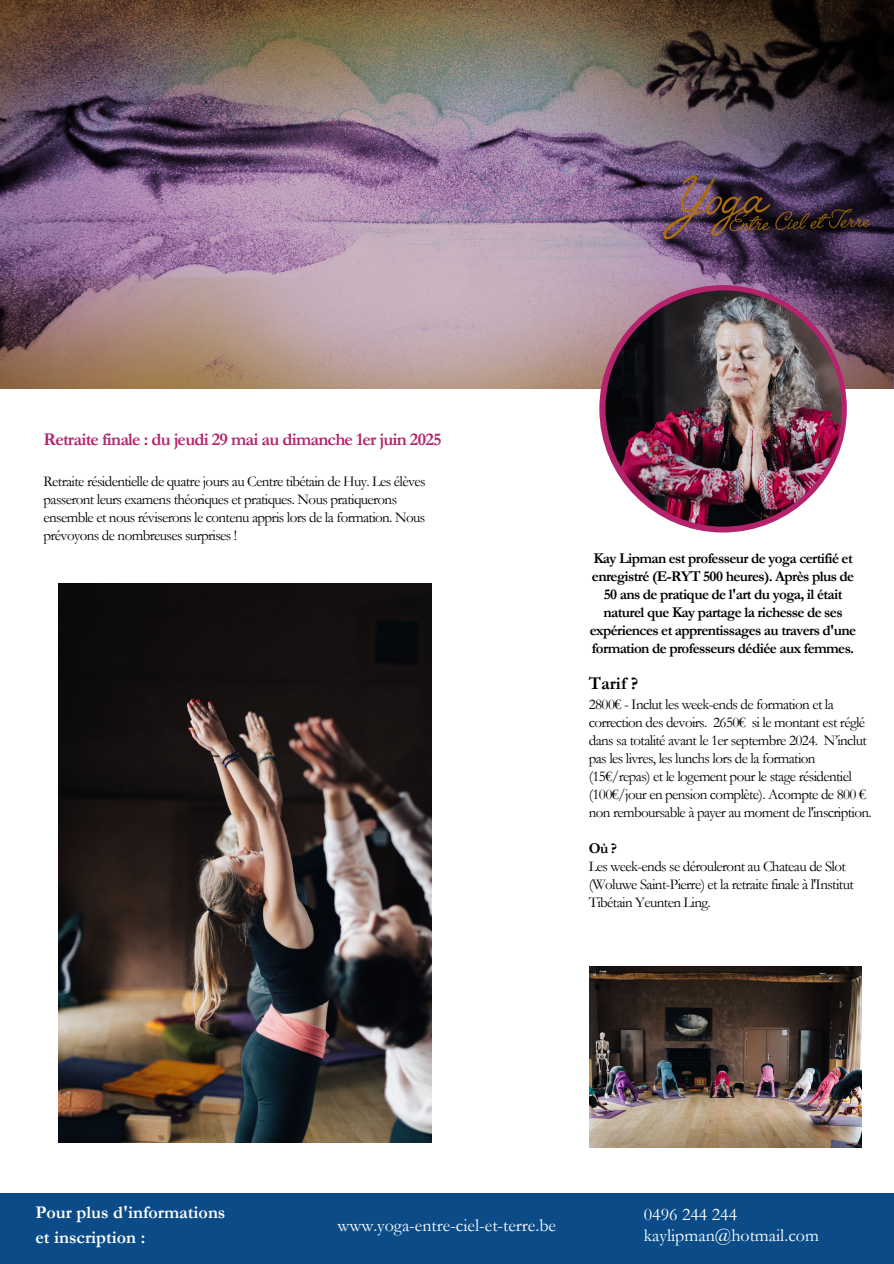
<style>
.page{position:relative;width:894px;height:1264px;background:#fff}
.page>*{position:absolute;margin:0;border:0;box-sizing:border-box;transform-origin:0 0}
.t1{font:18px "Garamond";color:#fff}
.t2{font:700 18px "Garamond";letter-spacing:-.04em;color:#b4236b}
.t3{font:700 18px "Garamond";color:#fff}
.t4{font:700 18px "Garamond";color:#000}
.t5{font:15px/18px "Garamond";letter-spacing:-.04em;color:#000}
.t6{font:700 15px/18px "Garamond";letter-spacing:-.04em;color:#000;text-align:center}
</style>
<div class="page">
<div style="left:0;top:1193px;width:893px;height:70px;background:#0b4c88"></div>
<img style="left:0;top:0;width:893px;height:388px">
<svg style="left:599px;top:285px;width:247px;height:247px;background:#af276a"></svg>
<img style="left:605px;top:290px;width:236px;height:236px;border-radius:50%">
<img style="left:59px;top:583px;width:372px;height:559px">
<img style="left:589px;top:966px;width:271px;height:181px">
<h3 class="t2" style="left:43px;top:429px;width:399px">Retraite finale : du jeudi 29 mai au dimanche 1er juin 2025</h3>
<p class="t5" style="left:43px;top:472px;width:383px">Retraite résidentielle de quatre jours au Centre tibétain de Huy. Les élèves passeront leurs examens théoriques et pratiques. Nous pratiquerons ensemble et nous réviserons le contenu appris lors de la formation. Nous prévoyons de nombreuses surprises !</p>
<p class="t6" style="left:589px;top:549px;width:268px">Kay Lipman est professeur de yoga certifié et enregistré (E-RYT 500 heures). Après plus de 50 ans de pratique de l'art du yoga, il était naturel que Kay partage la richesse de ses expériences et apprentissages au travers d'une formation de professeurs dédiée aux femmes.</p>
<p class="t4" style="left:588px;top:673px;width:51px">Tarif ?</p>
<h1 class="t5" style="left:588px;top:695px;width:284px">2800€ - Inclut les week-ends de formation et la correction des devoirs. 2650€ si le montant est réglé dans sa totalité avant le 1er septembre 2024. N’inclut pas les livres, les lunchs lors de la formation (15€/repas) et le logement pour le stage résidentiel (100€/jour en pension complète). Acompte de 800 € non remboursable à payer au moment de l'inscription.</h1>
<h2 class="t6" style="left:588px;top:839px;width:30px">Où?</h2>
<h2 class="t5" style="left:588px;top:857px;width:266px">Les week-ends se dérouleront au Chateau de Slot (Woluwe Saint-Pierre) et la retraite finale à l'Institut<br>Tibétain Yeunten Ling.</h2>
<p class="t3" style="left:35px;top:1202px;width:191px">Pour plus d'informations</p>
<p class="t1" style="left:643px;top:1204px;width:95px">0496 244 244</p>
<p class="t3" style="left:35px;top:1227px;width:111px">et inscription :</p>
<p class="t1" style="left:337px;top:1215px;width:220px">www.yoga-entre-ciel-et-terre.be</p>
<p class="t1" style="left:643px;top:1225px;width:176px">kaylipman@hotmail.com</p>
</div>
